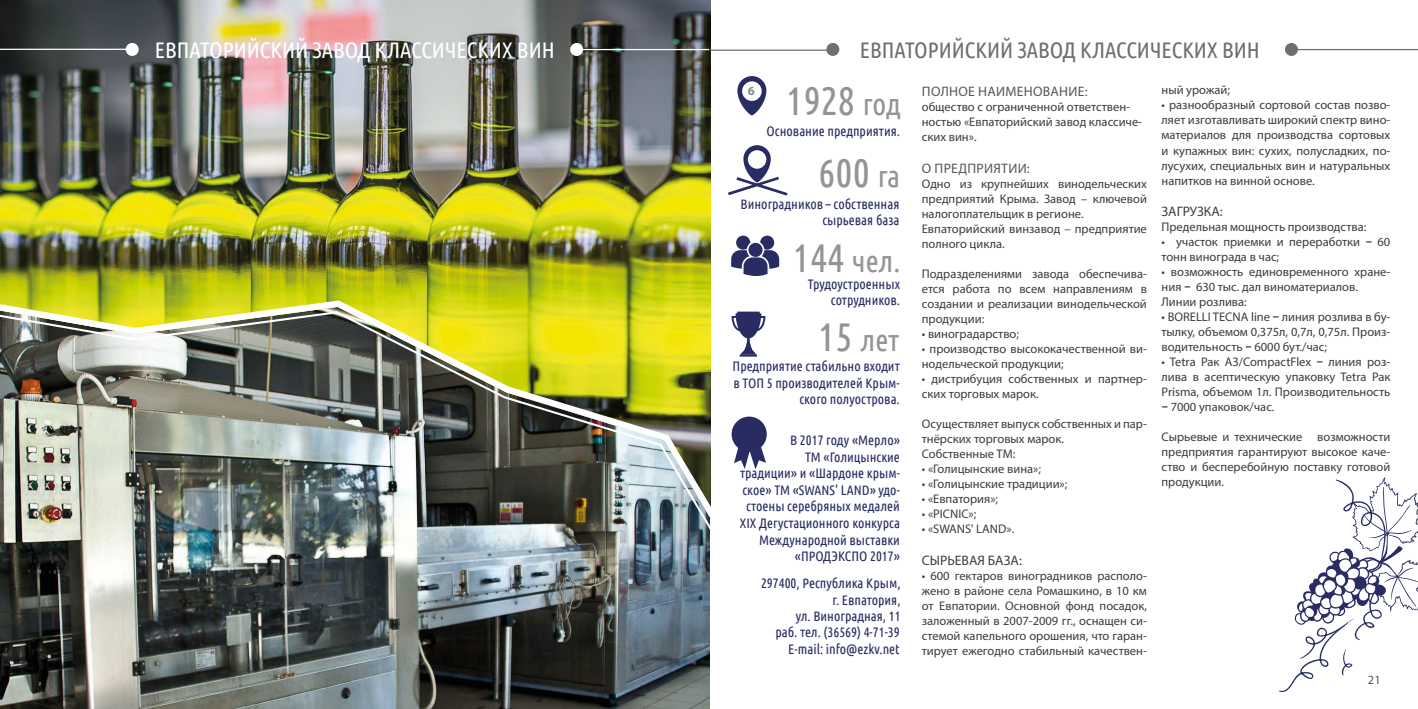
<style>
.page{position:relative;width:1418px;height:709px;background:#fff}
.page>*{position:absolute;margin:0;border:0;box-sizing:border-box;transform-origin:0 0}
.t1{font:40px/72.4px "Ubuntu Condensed";color:#949494;text-align:right}
.t2{font:30px "Ubuntu Condensed";letter-spacing:-.005em;color:#949494}
.t3{font:22.5px "Ubuntu Condensed";color:#706f6f}
.t4{font:22.5px "Ubuntu Condensed";color:#fff}
.t5{font:13.75px/16.5px "Ubuntu Condensed";color:#282c63;text-align:right}
.t6{font:13.75px "Myriad Pro";letter-spacing:.02em;color:#575756}
.t7{font:13.75px "Myriad Pro";color:#3c3c3b}
.t8{font:12.5px/15px "Myriad Pro";color:#3c3c3b}
.t9{font:12.5px "Myriad Pro";color:#575756}
.t10{font:700 12.5px "Myriad Pro";color:#878787}
.s1{font-size:30px}
.s2{font-size:40px}
.s3{font-weight:700}
</style>
<div class="page">
<img style="left:0;top:578px;width:709px;height:131px">
<img style="left:0;top:564px;width:710px;height:14px">
<img style="left:0;top:0;width:710px;height:564px">
<div style="left:826px;top:43px;width:13px;height:13px;background:#706f6f;border-radius:50%"></div>
<hr style="left:710px;top:50px;width:122px;height:1px;background:#706f6f">
<div style="left:1284px;top:43px;width:13px;height:13px;background:#706f6f;border-radius:50%"></div>
<hr style="left:1294px;top:49px;width:123px;height:1px;background:#706f6f">
<svg style="left:737px;top:76px;width:29px;height:40px"></svg>
<div style="left:742px;top:81px;width:19px;height:20px;background:#fff;border-radius:50%"></div>
<svg style="left:743px;top:145px;width:27px;height:37px"></svg>
<div style="left:747px;top:150px;width:19px;height:19px;background:#fff;border-radius:50%"></div>
<svg style="left:731px;top:235px;width:48px;height:41px"></svg>
<svg style="left:728px;top:177px;width:59px;height:19px"></svg>
<svg style="left:731px;top:311px;width:34px;height:45px"></svg>
<svg style="left:731px;top:416px;width:36px;height:53px"></svg>
<div style="left:126px;top:43px;width:13px;height:13px;background:#fff;border-radius:50%"></div>
<hr style="left:0;top:49px;width:135px;height:1px;background:#fff">
<div style="left:570px;top:43px;width:13px;height:13px;background:#fff;border-radius:50%"></div>
<hr style="left:574px;top:49px;width:135px;height:1px;background:#fff">
<svg style="left:1279px;top:477px;width:138px;height:215px"></svg>
<h3 class="t4" style="left:155px;top:36px;width:401px">ЕВПАТОРИЙСКИЙ ЗАВОД КЛАССИЧЕСКИХ ВИН</h3>
<h3 class="t3" style="left:859px;top:36px;width:401px">ЕВПАТОРИЙСКИЙ ЗАВОД КЛАССИЧЕСКИХ ВИН</h3>
<p class="t10" style="left:748px;top:82px;width:8px">6</p>
<h1 class="t1" style="left:786px;top:63px;width:116px">1928 <span class="s1">год<br></span>600 <span class="s1">га</span></h1>
<p class="t5" style="left:766px;top:123px;width:135px">Основание предприятия.</p>
<p class="t5" style="left:740px;top:195px;width:160px">Виноградников – собственная сырьевая база</p>
<h2 class="t2" style="left:792px;top:243px;width:109px"><span class="s2">144</span> чел.</h2>
<p class="t5" style="left:808px;top:275px;width:94px">Трудоустроенных сотрудников.</p>
<h2 class="t2" style="left:818px;top:321px;width:83px"><span class="s2">15</span> лет</h2>
<p class="t5" style="left:732px;top:358px;width:169px">Предприятие стабильно входит в ТОП 5 производителей Крым&shy;ского полуострова.</p>
<p class="t5" style="left:740px;top:432px;width:162px">В 2017 году «Мерло»<br>ТМ «Голицынские<br>традиции» и «Шардоне крым&shy;ское» ТМ «SWANS' LAND» удо&shy;стоены серебряных медалей<br>XIX Дегустационного конкурса<br>Международной выставки «ПРОДЭКСПО 2017»</p>
<p class="t5" style="left:761px;top:574px;width:141px">297400, Республика Крым, г. Евпатория,<br>ул. Виноградная, 11<br>раб. тел. (36569) 4-71-39<br>E-mail: info@ezkv.net</p>
<p class="t6" style="left:922px;top:83px;width:167px">ПОЛНОЕ НАИМЕНОВАНИЕ:</p>
<p class="t8" style="left:921px;top:99px;width:222px">общество с ограниченной ответствен&shy;ностью «Евпаторийский завод классиче&shy;ских вин».</p>
<p class="t6" style="left:922px;top:160px;width:109px">О ПРЕДПРИЯТИИ:</p>
<p class="t8" style="left:921px;top:176px;width:227px">Одно из крупнейших винодельческих предприятий Крыма. Завод – ключевой налогоплательщик в регионе.<br>Евпаторийский винзавод – предприятие полного цикла.</p>
<p class="t8" style="left:921px;top:266px;width:227px;text-align:justify">Подразделениями завода обеспечива&shy;ется работа по всем направлениям в создании и реализации винодельческой продукции:</p>
<p class="t8" style="left:921px;top:326px;width:99px">• виноградарство;</p>
<p class="t8" style="left:921px;top:341px;width:227px">• производство высококачественной ви&shy;нодельческой продукции;</p>
<p class="t8" style="left:921px;top:371px;width:226px">• дистрибуция собственных и партнер&shy;ских торговых марок.</p>
<p class="t8" style="left:921px;top:416px;width:227px">Осуществляет выпуск собственных и пар&shy;тнёрских торговых марок.<br>Собственные ТМ:</p>
<p class="t8" style="left:921px;top:461px;width:121px">• «Голицынские вина»;</p>
<p class="t8" style="left:921px;top:476px;width:147px">• «Голицынские традиции»;</p>
<p class="t8" style="left:921px;top:491px;width:78px">• «Евпатория»;</p>
<p class="t8" style="left:921px;top:506px;width:56px">• «РIСNIС»;</p>
<p class="t8" style="left:921px;top:521px;width:94px">• «SWANS' LAND».</p>
<p class="t7" style="left:921px;top:551px;width:102px">СЫРЬЕВАЯ БАЗА:</p>
<p class="t8" style="left:921px;top:567px;width:227px;text-align:justify">• 600 гектаров виноградников располо&shy;жено в районе села Ромашкино, в 10 км от Евпатории. Основной фонд посадок, заложенный в 2007-2009 гг., оснащен си&shy;стемой капельного орошения, что гаран&shy;тирует ежегодно стабильный качествен-</p>
<p class="t8" style="left:1161px;top:83px;width:70px">ный урожай;</p>
<p class="t8" style="left:1161px;top:98px;width:230px;text-align:justify">• разнообразный сортовой состав позво&shy;ляет изготавливать широкий спектр вино&shy;материалов для производства сортовых и купажных вин: сухих, полусладких, по&shy;лусухих, специальных вин и натуральных напитков на винной основе.</p>
<p class="t7" style="left:1161px;top:203px;width:63px">ЗАГРУЗКА:</p>
<p class="t8" style="left:1161px;top:219px;width:206px">Предельная мощность производства:</p>
<p class="t8" style="left:1161px;top:234px;width:230px">• участок приемки и переработки <span class="s3">–</span> 60 тонн винограда в час;</p>
<p class="t8" style="left:1161px;top:264px;width:230px">• возможность единовременного хране&shy;ния <span class="s3">–</span> 630 тыс. дал виноматериалов.<br>Линии розлива:</p>
<p class="t8" style="left:1161px;top:309px;width:230px;text-align:justify">• BORELLI TECNA line <span class="s3">–</span> линия розлива в бу&shy;тылку, объемом 0,375л, 0,7л, 0,75л. Произ&shy;водительность <span class="s3">–</span> 6000 бут./час;</p>
<p class="t8" style="left:1161px;top:354px;width:230px;text-align:justify">• Tetra Рак АЗ/CompactFlex <span class="s3">–</span> линия роз&shy;лива в асептическую упаковку Tetra Рак Prisma, объемом 1л. Производительность</p>
<p class="t8" style="left:1161px;top:399px;width:114px"><span class="s3">–</span> 7000 упаковок/час.</p>
<p class="t8" style="left:1161px;top:429px;width:230px;text-align:justify">Сырьевые и технические возможности предприятия гарантируют высокое каче&shy;ство и бесперебойную поставку готовой продукции.</p>
<p class="t9" style="left:1367px;top:672px;width:14px">21</p>
</div>
